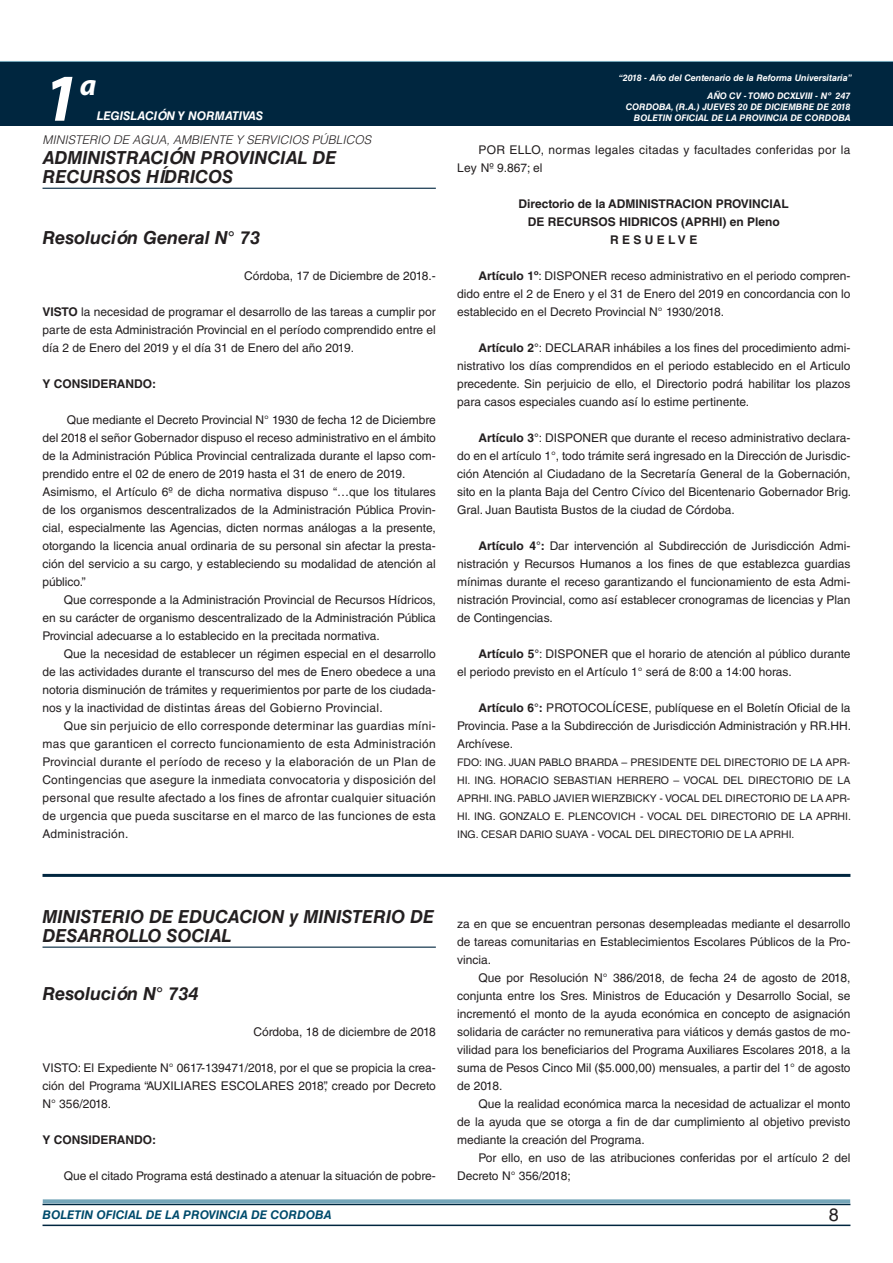
<style>
.page{position:relative;width:893px;height:1263px;background:#fff}
.page>*{position:absolute;margin:0;border:0;box-sizing:border-box;transform-origin:0 0}
.t1{font:italic 700 67.5px "Myriad Pro";color:#fff}
.t2{font:italic 700 30px "Myriad Pro";color:#fff}
.NOMBRE_DE_MINISTERIO{font:italic 700 18px/19.5px "Helvetica LT Std";color:#231f20}
.DOC__N{font:italic 700 18px "Helvetica LT Std";color:#231f20}
.t3{font:18px "Helvetica LT Std";color:#231f20}
.TEXTO_BASE{font:12px/18px "Helvetica LT Std";color:#231f20;text-align:justify}
.TEXTO_BASE-2{font:700 12px "Helvetica LT Std";color:#231f20}
.TEXTO_BASE-3{font:12px/18px "Helvetica LT Std";letter-spacing:.025em;color:#231f20}
.NOMBRE_DE_MINISTERIO-2{font:italic 300 12px "Helvetica LT Std";color:#231f20}
.t4{font:italic 700 12px "Helvetica LT Std";color:#004b6c}
.t5{font:italic 700 12px "Helvetica LT Std";color:#fff}
.FIRMA{font:10.5px/18px "Helvetica LT Std";color:#231f20;text-align:justify}
.t6{font:italic 700 9px/10.8px "Helvetica LT Std";color:#fff;text-align:right}
.s1{font-weight:700}
</style>
<div class="page">
<div style="left:0;top:61px;width:893px;height:6px;background:#73a5b8"></div>
<div style="left:0;top:62px;width:893px;height:64px;background:#00263f"></div>
<hr style="left:43px;top:1224px;width:807px;height:2px;background:#00263f">
<div style="left:42px;top:1198px;width:809px;height:8px;background:#fff;opacity:.75"></div>
<hr style="left:43px;top:188px;width:393px;height:1px;background:#00263f">
<hr style="left:43px;top:874px;width:807px;height:3px;background:#00263f">
<hr style="left:43px;top:946px;width:393px;height:2px;background:#00263f">
<h1 class="t1" style="left:43px;top:54px;width:38px">1</h1>
<h2 class="t2" style="left:80px;top:66px;width:18px">a</h2>
<p class="t5" style="left:97px;top:109px;width:168px">LEGISLACIÓN Y NORMATIVAS</p>
<p class="NOMBRE_DE_MINISTERIO-2" style="left:43px;top:133px;width:330px">MINISTERIO DE AGUA, AMBIENTE Y SERVICIOS PÚBLICOS</p>
<p class="NOMBRE_DE_MINISTERIO" style="left:43px;top:148px;width:296px">ADMINISTRACIÓN PROVINCIAL DE<br>RECURSOS HÍDRICOS</p>
<p class="DOC__N" style="left:43px;top:226px;width:219px">Resolución General N° 73</p>
<p class="TEXTO_BASE" style="left:244px;top:267px;width:193px">Córdoba, 17 de Diciembre de 2018.-</p>
<p class="TEXTO_BASE" style="left:43px;top:303px;width:395px"><span class="s1">VISTO</span> la necesidad de programar el desarrollo de las tareas a cumplir por parte de esta Administración Provincial en el período comprendido entre el día 2 de Enero del 2019 y el día 31 de Enero del año 2019.</p>
<p class="TEXTO_BASE-2" style="left:43px;top:376px;width:115px">Y CONSIDERANDO:</p>
<p class="TEXTO_BASE" style="left:43px;top:411px;width:395px;text-indent:24px">Que mediante el Decreto Provincial N° 1930 de fecha 12 de Diciembre del 2018 el señor Gobernador dispuso el receso administrativo en el ámbito de la Administración Pública Provincial centralizada durante el lapso com&shy;prendido entre el 02 de enero de 2019 hasta el 31 de enero de 2019.</p>
<p class="TEXTO_BASE" style="left:43px;top:483px;width:395px">Asimismo, el Artículo 6º de dicha normativa dispuso “…que los titulares de los organismos descentralizados de la Administración Pública Provin&shy;cial, especialmente las Agencias, dicten normas análogas a la presente, otorgando la licencia anual ordinaria de su personal sin afectar la presta&shy;ción del servicio a su cargo, y estableciendo su modalidad de atención al público.”</p>
<p class="TEXTO_BASE" style="left:43px;top:591px;width:395px;text-indent:21px">Que corresponde a la Administración Provincial de Recursos Hídricos, en su carácter de organismo descentralizado de la Administración Pública Provincial adecuarse a lo establecido en la precitada normativa.</p>
<p class="TEXTO_BASE" style="left:43px;top:645px;width:395px;text-indent:21px">Que la necesidad de establecer un régimen especial en el desarrollo de las actividades durante el transcurso del mes de Enero obedece a una notoria disminución de trámites y requerimientos por parte de los ciudada&shy;nos y la inactividad de distintas áreas del Gobierno Provincial.</p>
<p class="TEXTO_BASE" style="left:43px;top:717px;width:395px;text-indent:21px">Que sin perjuicio de ello corresponde determinar las guardias míni&shy;mas que garanticen el correcto funcionamiento de esta Administración Provincial durante el período de receso y la elaboración de un Plan de Contingencias que asegure la inmediata convocatoria y disposición del personal que resulte afectado a los fines de afrontar cualquier situación de urgencia que pueda suscitarse en el marco de las funciones de esta Administración.</p>
<p class="t6" style="left:619px;top:72px;width:235px">“2018 - Año del Centenario de la Reforma Universitaria”</p>
<p class="t6" style="left:626px;top:91px;width:226px">AÑO CV - TOMO DCXLVIII - Nº 247<br>CORDOBA, (R.A.) JUEVES 20 DE DICIEMBRE DE 2018<br>BOLETIN OFICIAL DE LA PROVINCIA DE CORDOBA</p>
<p class="TEXTO_BASE-3" style="left:457px;top:141px;width:395px;text-indent:21px">POR ELLO, normas legales citadas y facultades conferidas por la<br>Ley Nº 9.867; el</p>
<p class="TEXTO_BASE-2" style="left:519px;top:196px;width:272px">Directorio de la ADMINISTRACION PROVINCIAL</p>
<p class="TEXTO_BASE-2" style="left:528px;top:214px;width:254px">DE RECURSOS HIDRICOS (APRHI) en Pleno</p>
<p class="TEXTO_BASE-2" style="left:610px;top:232px;width:89px">R E S U E L V E</p>
<p class="TEXTO_BASE" style="left:457px;top:267px;width:395px;text-indent:21px"><span class="s1">Artículo 1º</span>: DISPONER receso administrativo en el periodo compren&shy;dido entre el 2 de Enero y el 31 de Enero del 2019 en concordancia con lo establecido en el Decreto Provincial N° 1930/2018.</p>
<p class="TEXTO_BASE" style="left:457px;top:339px;width:395px;text-indent:21px"><span class="s1">Artículo 2°</span>: DECLARAR inhábiles a los fines del procedimiento admi&shy;nistrativo los días comprendidos en el periodo establecido en el Articulo precedente. Sin perjuicio de ello, el Directorio podrá habilitar los plazos para casos especiales cuando así lo estime pertinente.</p>
<p class="TEXTO_BASE" style="left:457px;top:429px;width:396px;text-indent:21px"><span class="s1">Artículo 3°</span>: DISPONER que durante el receso administrativo declara&shy;do en el artículo 1°, todo trámite será ingresado en la Dirección de Jurisdic&shy;ción Atención al Ciudadano de la Secretaría General de la Gobernación, sito en la planta Baja del Centro Cívico del Bicentenario Gobernador Brig.<br>Gral. Juan Bautista Bustos de la ciudad de Córdoba.</p>
<p class="TEXTO_BASE" style="left:457px;top:537px;width:395px;text-indent:21px"><span class="s1">Artículo 4°:</span> Dar intervención al Subdirección de Jurisdicción Admi&shy;nistración y Recursos Humanos a los fines de que establezca guardias mínimas durante el receso garantizando el funcionamiento de esta Admi&shy;nistración Provincial, como así establecer cronogramas de licencias y Plan de Contingencias.</p>
<p class="TEXTO_BASE" style="left:457px;top:645px;width:395px;text-indent:21px"><span class="s1">Artículo 5°</span>: DISPONER que el horario de atención al público durante el periodo previsto en el Artículo 1° será de 8:00 a 14:00 horas.</p>
<p class="TEXTO_BASE" style="left:457px;top:699px;width:396px;text-indent:21px"><span class="s1">Artículo 6°:</span> PROTOCOLÍCESE, publíquese en el Boletín Oficial de la Provincia. Pase a la Subdirección de Jurisdicción Administración y RR.HH.<br>Archívese.</p>
<p class="FIRMA" style="left:457px;top:753px;width:395px">FDO: ING. JUAN PABLO BRARDA – PRESIDENTE DEL DIRECTORIO DE LA APR-HI. ING. HORACIO SEBASTIAN HERRERO – VOCAL DEL DIRECTORIO DE LA APRHI. ING. PABLO JAVIER WIERZBICKY - VOCAL DEL DIRECTORIO DE LA APR-HI. ING. GONZALO E. PLENCOVICH - VOCAL DEL DIRECTORIO DE LA APRHI.<br>ING. CESAR DARIO SUAYA - VOCAL DEL DIRECTORIO DE LA APRHI.</p>
<p class="NOMBRE_DE_MINISTERIO" style="left:43px;top:906px;width:393px">MINISTERIO DE EDUCACION y MINISTERIO DE<br>DESARROLLO SOCIAL</p>
<p class="DOC__N" style="left:43px;top:982px;width:157px">Resolución N° 734</p>
<p class="TEXTO_BASE" style="left:254px;top:1023px;width:184px">Córdoba, 18 de diciembre de 2018</p>
<p class="TEXTO_BASE" style="left:43px;top:1059px;width:395px">VISTO: El Expediente N° 0617-139471/2018, por el que se propicia la crea&shy;ción del Programa “AUXILIARES ESCOLARES 2018”, creado por Decreto N° 356/2018.</p>
<p class="TEXTO_BASE-2" style="left:43px;top:1132px;width:115px">Y CONSIDERANDO:</p>
<p class="TEXTO_BASE" style="left:64px;top:1167px;width:374px">Que el citado Programa está destinado a atenuar la situación de pobre-</p>
<p class="TEXTO_BASE" style="left:457px;top:915px;width:395px">za en que se encuentran personas desempleadas mediante el desarrollo de tareas comunitarias en Establecimientos Escolares Públicos de la Pro&shy;vincia.</p>
<p class="TEXTO_BASE" style="left:457px;top:969px;width:395px;text-indent:21px">Que por Resolución N° 386/2018, de fecha 24 de agosto de 2018, conjunta entre los Sres. Ministros de Educación y Desarrollo Social, se incrementó el monto de la ayuda económica en concepto de asignación solidaria de carácter no remunerativa para viáticos y demás gastos de mo&shy;vilidad para los beneficiarios del Programa Auxiliares Escolares 2018, a la suma de Pesos Cinco Mil ($5.000,00) mensuales, a partir del 1° de agosto de 2018.</p>
<p class="TEXTO_BASE" style="left:457px;top:1095px;width:395px;text-indent:21px">Que la realidad económica marca la necesidad de actualizar el monto de la ayuda que se otorga a fin de dar cumplimiento al objetivo previsto mediante la creación del Programa.</p>
<p class="TEXTO_BASE" style="left:457px;top:1149px;width:395px;text-indent:21px">Por ello, en uso de las atribuciones conferidas por el artículo 2 del<br>Decreto N° 356/2018;</p>
<p class="t4" style="left:43px;top:1208px;width:290px">BOLETIN OFICIAL DE LA PROVINCIA DE CORDOBA</p>
<h3 class="t3" style="left:829px;top:1204px;width:12px">8</h3>
</div>
